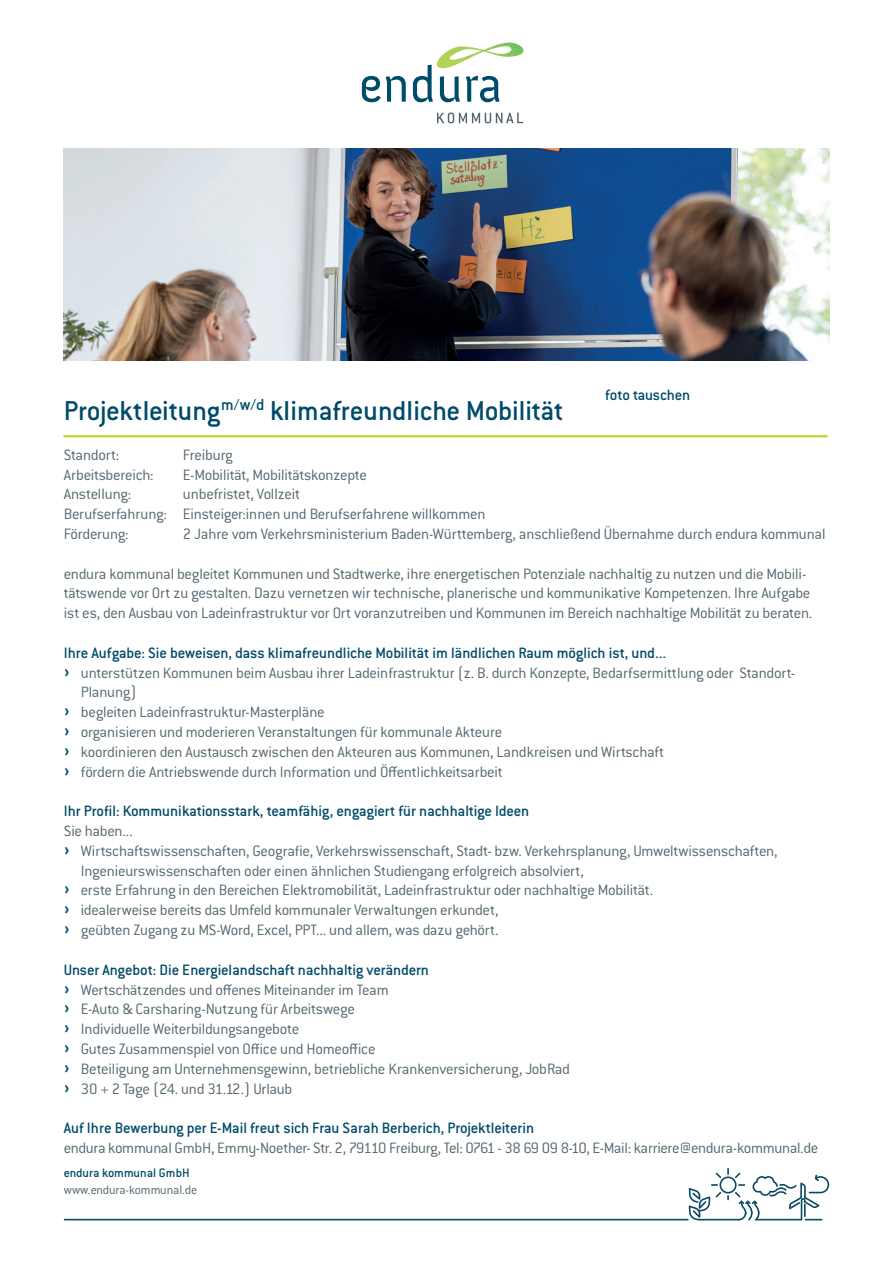
<style>
.page{position:relative;width:893px;height:1263px;background:#fff}
.page>*{position:absolute;margin:0;border:0;box-sizing:border-box;transform-origin:0 0}
.t1{font:500 30px "Conduit ITC Pro";letter-spacing:-.005em;color:#004b69}
.t2{font:300 16.5px/19.8px "Conduit ITC Pro";letter-spacing:-.015em;color:#53656e}
.t3{font:500 16.5px "Conduit ITC Pro";letter-spacing:-.01em;color:#004b69}
.t4{font:300 13.5px "Conduit ITC Pro";letter-spacing:-.015em;color:#53656e}
.t5{font:500 13.5px "Conduit ITC Pro";letter-spacing:-.005em;color:#004b69}
.s1{font-family:"Calibri";font-weight:700;color:#004b69}
.s2{font-weight:500;color:#004b69}
</style>
<div class="page">
<svg style="left:362px;top:76px;width:44px;height:26px"></svg>
<svg style="left:413px;top:43px;width:111px;height:59px"></svg>
<svg style="left:437px;top:113px;width:86px;height:10px"></svg>
<hr style="left:63px;top:435px;width:765px;height:2px;background:#bcd531">
<img style="left:64px;top:148px;width:765px;height:213px">
<hr style="left:64px;top:1219px;width:625px;height:1px;background:#0b4862">
<svg style="left:689px;top:1168px;width:140px;height:52px"></svg>
<h1 class="t1" style="left:64px;top:394px;width:501px">Projektleitung <sup>m/w/d</sup> klimafreundliche Mobilität</h1>
<p class="t3" style="left:605px;top:386px;width:87px">foto tauschen</p>
<p class="t2" style="left:64px;top:445px;width:105px">Standort:<br>Arbeitsbereich:<br>Anstellung:<br>Berufserfahrung:<br>Förderung:</p>
<p class="t2" style="left:64px;top:564px;width:750px">endura kommunal begleitet Kommunen und Stadtwerke, ihre energetischen Potenziale nachhaltig zu nutzen und die Mobili&shy;tätswende vor Ort zu gestalten. Dazu vernetzen wir technische, planerische und kommunikative Kompetenzen. Ihre Aufgabe ist es, den Ausbau von Ladeinfrastruktur vor Ort voranzutreiben und Kommunen im Bereich nachhaltige Mobilität zu beraten.</p>
<p class="t3" style="left:64px;top:643px;width:604px">Ihre Aufgabe: Sie beweisen, dass klimafreundliche Mobilität im ländlichen Raum möglich ist, und...</p>
<p class="t2" style="left:64px;top:663px;width:733px"><span class="s1">ͧ</span> unterstützen Kommunen beim Ausbau ihrer Ladeinfrastruktur (z. B. durch Konzepte, Bedarfsermittlung oder Standort-</p>
<p class="t2" style="left:81px;top:682px;width:58px">Planung)</p>
<p class="t2" style="left:64px;top:702px;width:262px"><span class="s1">ͧ</span> begleiten Ladeinfrastruktur-Masterpläne</p>
<p class="t2" style="left:64px;top:722px;width:440px"><span class="s1">ͧ</span> organisieren und moderieren Veranstaltungen für kommunale Akteure</p>
<p class="t2" style="left:64px;top:742px;width:602px"><span class="s1">ͧ</span> koordinieren den Austausch zwischen den Akteuren aus Kommunen, Landkreisen und Wirtschaft</p>
<p class="t2" style="left:64px;top:762px;width:440px"><span class="s1">ͧ</span> fördern die Antriebswende durch Information und Öffentlichkeitsarbeit</p>
<p class="t3" style="left:64px;top:802px;width:467px">Ihr Profil: Kommunikationsstark, teamfähig, engagiert für nachhaltige Ideen</p>
<p class="t2" style="left:64px;top:821px;width:71px">Sie haben...</p>
<p class="t2" style="left:64px;top:841px;width:715px"><span class="s1">ͧ</span> Wirtschaftswissenschaften, Geografie, Verkehrswissenschaft, Stadt- bzw. Verkehrsplanung, Umweltwissenschaften,</p>
<p class="t2" style="left:81px;top:861px;width:505px">Ingenieurswissenschaften oder einen ähnlichen Studiengang erfolgreich absolviert,</p>
<p class="t2" style="left:64px;top:880px;width:591px"><span class="s1">ͧ</span> erste Erfahrung in den Bereichen Elektromobilität, Ladeinfrastruktur oder nachhaltige Mobilität.</p>
<p class="t2" style="left:64px;top:900px;width:436px"><span class="s1">ͧ</span> idealerweise bereits das Umfeld kommunaler Verwaltungen erkundet,</p>
<p class="t2" style="left:64px;top:920px;width:436px"><span class="s1">ͧ</span> geübten Zugang zu MS-Word, Excel, PPT... und allem, was dazu gehört.</p>
<p class="t2" style="left:64px;top:960px;width:508px"><span class="s2">Unser Angebot: Die Energielandschaft nachhaltig verändern<br></span><span class="s1">ͧ</span> Wertschätzendes und offenes Miteinander im Team<br><span class="s1">ͧ</span> E-Auto &amp; Carsharing-Nutzung für Arbeitswege<br><span class="s1">ͧ</span> Individuelle Weiterbildungsangebote<br><span class="s1">ͧ</span> Gutes Zusammenspiel von Office und Homeoffice<br><span class="s1">ͧ</span> Beteiligung am Unternehmensgewinn, betriebliche Krankenversicherung, JobRad <span class="s1">ͧ</span> 30 + 2 Tage (24. und 31.12.) Urlaub</p>
<p class="t3" style="left:64px;top:1119px;width:472px">Auf Ihre Bewerbung per E-Mail freut sich Frau Sarah Berberich, Projektleiterin</p>
<p class="t2" style="left:64px;top:1138px;width:756px">endura kommunal GmbH, Emmy-Noether- Str. 2, 79110 Freiburg, Tel: 0761 - 38 69 09 8-10, E-Mail: karriere@endura-kommunal.de</p>
<p class="t2" style="left:183px;top:445px;width:644px">Freiburg<br>E-Mobilität, Mobilitätskonzepte<br>unbefristet, Vollzeit<br>Einsteiger:innen und Berufserfahrene willkommen<br>2 Jahre vom Verkehrsministerium Baden-Württemberg, anschließend Übernahme durch endura kommunal</p>
<p class="t5" style="left:64px;top:1165px;width:128px">endura kommunal GmbH</p>
<p class="t4" style="left:64px;top:1182px;width:135px">www.endura-kommunal.de</p>
</div>
